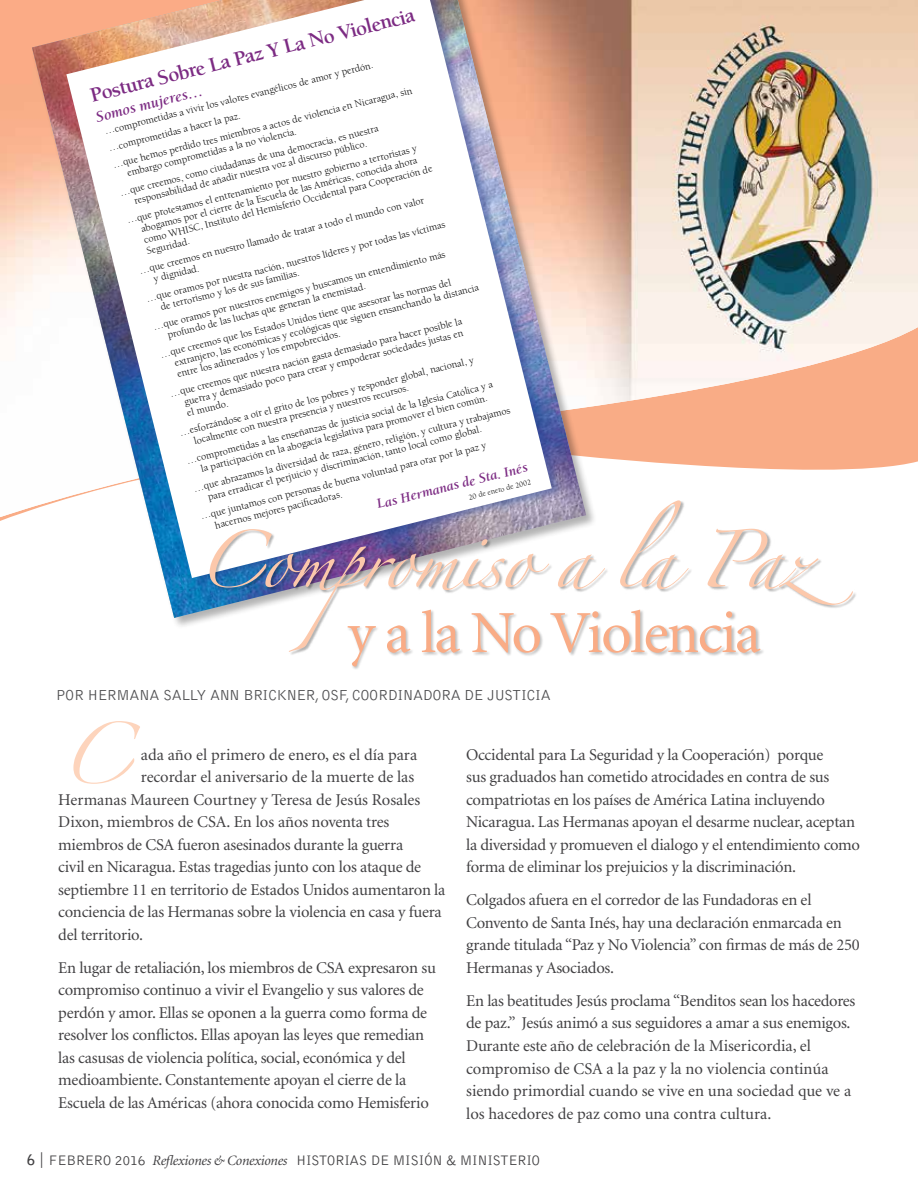
<style>
.page{position:relative;width:918px;height:1188px;background:#fff}
.page>*{position:absolute;margin:0;border:0;box-sizing:border-box;transform-origin:0 0}
.t1{font:59.85px "Minion";letter-spacing:-.03em;color:#f9ac86}
.t2{font:55.05px "Zapfino";color:#fdd4bc}
.t3{font:51.3px "Zapfino";letter-spacing:-.03em;color:#fcc8ab}
.t4{font:700 21.15px "Berkeley";color:#7c2b83}
.t5{font:16.5px/22.5px "Minion";letter-spacing:-.015em;color:#414042}
.t6{font:italic 700 15.45px "Berkeley";color:#7c2b83}
.t7{font:300 15px "Bell Gothic";letter-spacing:-.025em;color:#4d4d4f}
.t8{font:300 14.25px "Bell Gothic";letter-spacing:-.02em;color:#414042}
.t9{font:italic 700 14.1px "Berkeley";color:#7c2b83}
.t10{font:10.35px/11.6px "Berkeley";color:#000}
.t11{font:7.8px "Berkeley";color:#000}
.s1{font-weight:700}
.s2{font-family:"Helvetica";font-size:15.6px}
.s3{font-family:"Minion";font-weight:400;font-style:italic}
</style>
<div class="page">
<img style="left:0;top:0;width:918px;height:517px">
<div style="left:32px;top:0;width:566px;height:630px;background:#000;opacity:.3"></div>
<img style="left:32px;top:0;width:554px;height:618px">
<svg style="left:66px;top:0;width:500px;height:590px"></svg>
<svg style="left:66px;top:0;width:486px;height:578px"></svg>
<div style="left:210px;top:500px;width:647px;height:156px;background:#000;opacity:.3"></div>
<h3 class="t4" style="left:88px;top:84px;width:335px;rotate:-14deg">Postura Sobre La Paz Y La No Violencia</h3>
<p class="t10" style="left:103px;top:123px;width:310px;line-height:17.1px;rotate:-14deg">…comprometidas a vivir los valores evangélicos de amor y perdón. …comprometidas a hacer la paz.<br>…que hemos perdido tres miembros a actos de violencia en Nicaragua, sin</p>
<h3 class="t6" style="left:94px;top:109px;width:111px;rotate:-14deg">Somos mujeres…</h3>
<p class="t10" style="left:114px;top:168px;width:268px;line-height:17.1px;text-indent:12px;rotate:-14deg">embargo comprometidas a la no violencia.<br>…que creemos, como ciudadanas de una democracia, es nuestra</p>
<p class="t10" style="left:121px;top:196px;width:300px;line-height:17.1px;text-indent:12px;rotate:-14deg">responsabilidad de añadir nuestra voz al discurso público.<br>…que protestamos el entrenamiento por nuestro gobierno a terroristas y</p>
<p class="t10" style="left:140px;top:223px;width:298px;rotate:-14deg">abogamos por el cierre de la Escuela de las Américas, conocida ahora como WHISC, Instituto del Hemisferio Occidental para Cooperación de<br>Seguridad.</p>
<p class="t10" style="left:150px;top:262px;width:283px;text-indent:-12px;rotate:-14deg">…que creemos en nuestro llamado de tratar a todo el mundo con valor y dignidad.</p>
<p class="t10" style="left:157px;top:290px;width:297px;text-indent:-12px;rotate:-14deg">…que oramos por nuestra nación, nuestros líderes y por todas las víctimas de terrorismo y los de sus familias.</p>
<p class="t10" style="left:164px;top:318px;width:290px;text-indent:-12px;rotate:-14deg">…que oramos por nuestros enemigos y buscamos un entendimiento más profundo de las luchas que generan la enemistad.</p>
<p class="t10" style="left:170px;top:346px;width:315px;text-indent:-12px;rotate:-14deg">…que creemos que los Estados Unidos tiene que asesorar las normas del extranjero, las económicas y ecológicas que siguen ensanchando la distancia entre los adinerados y los empobrecidos.</p>
<p class="t10" style="left:180px;top:385px;width:290px;text-indent:-12px;rotate:-14deg">…que creemos que nuestra nación gasta demasiado para hacer posible la guerra y demasiado poco para crear y empoderar sociedades justas en el mundo.</p>
<p class="t10" style="left:190px;top:424px;width:293px;text-indent:-12px;rotate:-14deg">…esforzándose a oír el grito de los pobres y responder global, nacional, y localmente con nuestra presencia y nuestros recursos.</p>
<p class="t10" style="left:185px;top:455px;width:317px;text-align:center;rotate:-14deg">…comprometidas a las enseñanzas de justicia social de la Iglesia Católica y a la participación en la abogacía legislativa para promover el bien común.</p>
<p class="t10" style="left:204px;top:480px;width:316px;text-indent:-12px;rotate:-14deg">…que abrazamos la diversidad de raza, género, religión, y cultura y trabajamos para erradicar el perjuicio y discriminación, tanto local como global.</p>
<p class="t10" style="left:211px;top:508px;width:284px;line-height:12.3px;text-indent:-12px;rotate:-14deg">…que juntamos con personas de buena voluntad para orar por la paz y hacernos mejores pacifi cadoras.</p>
<h3 class="t9" style="left:375px;top:497px;width:156px;rotate:-14deg">Las Hermanas de Sta. Inés</h3>
<p class="t11" style="left:468px;top:493px;width:66px;rotate:-14deg">20 de enero de 2002</p>
<h3 class="t3" style="left:196px;top:539px;width:661px">Compromiso a la Paz</h3>
<h1 class="t1" style="left:348px;top:603px;width:415px">y a la No Violencia</h1>
<h3 class="t7" style="left:56px;top:687px;width:497px">POR HERMANA SALLY ANN BRICKNER, OSF, COORDINADORA DE JUSTICIA</h3>
<h2 class="t2" style="left:58px;top:731px;width:73px">C</h2>
<h3 class="t5" style="left:141px;top:744px;width:278px">ada año el primero de enero, es el día para</h3>
<h3 class="t5" style="left:141px;top:767px;width:275px">recordar el aniversario de la muerte de las</h3>
<h3 class="t5" style="left:58px;top:789px;width:364px">Hermanas Maureen Courtney y Teresa de Jesús Rosales</h3>
<h3 class="t5" style="left:58px;top:812px;width:332px">Dixon, miembros de CSA. En los años noventa tres</h3>
<h3 class="t5" style="left:58px;top:834px;width:347px">miembros de CSA fueron asesinados durante la guerra</h3>
<h3 class="t5" style="left:58px;top:857px;width:364px">civil en Nicaragua. Estas tragedias junto con los ataque de</h3>
<h3 class="t5" style="left:58px;top:879px;width:389px">septiembre 11 en territorio de Estados Unidos aumentaron la</h3>
<h3 class="t5" style="left:58px;top:902px;width:385px">conciencia de las Hermanas sobre la violencia en casa y fuera</h3>
<h3 class="t5" style="left:58px;top:924px;width:86px">del territorio.</h3>
<p class="t5" style="left:58px;top:957px;width:379px">En lugar de retaliación, los miembros de CSA expresaron su compromiso continuo a vivir el Evangelio y sus valores de perdón y amor. Ellas se oponen a la guerra como forma de resolver los conflictos. Ellas apoyan las leyes que remedian las casusas de violencia política, social, económica y del medioambiente. Constantemente apoyan el cierre de la Escuela de las Américas (ahora conocida como Hemisferio</p>
<p class="t5" style="left:466px;top:744px;width:395px">Occidental para La Seguridad y la Cooperación) porque<br>sus graduados han cometido atrocidades en contra de sus compatriotas en los países de América Latina incluyendo Nicaragua. Las Hermanas apoyan el desarme nuclear, aceptan la diversidad y promueven el dialogo y el entendimiento como forma de eliminar los prejuicios y la discriminación.</p>
<h3 class="t5" style="left:466px;top:890px;width:395px">Colgados afuera en el corredor de las Fundadoras en el Convento de Santa Inés, hay una declaración enmarcada en grande titulada “Paz y No Violencia” con firmas de más de 250<br>Hermanas y Asociados.</h3>
<p class="t5" style="left:466px;top:990px;width:391px">En las beatitudes Jesús proclama “Benditos sean los hacedores de paz.” Jesús animó a sus seguidores a amar a sus enemigos.<br>Durante este año de celebración de la Misericordia, el compromiso de CSA a la paz y la no violencia continúa siendo primordial cuando se vive en una sociedad que ve a los hacedores de paz como una contra cultura.</p>
<h3 class="t8" style="left:27px;top:1153px;width:515px"><span class="s1">6</span> <span class="s2">|</span> FEBRERO 2016 <span class="s3">Reflexiones &amp; Conexiones</span> HISTORIAS DE MISIÓN &amp; MINISTERIO</h3>
</div>
